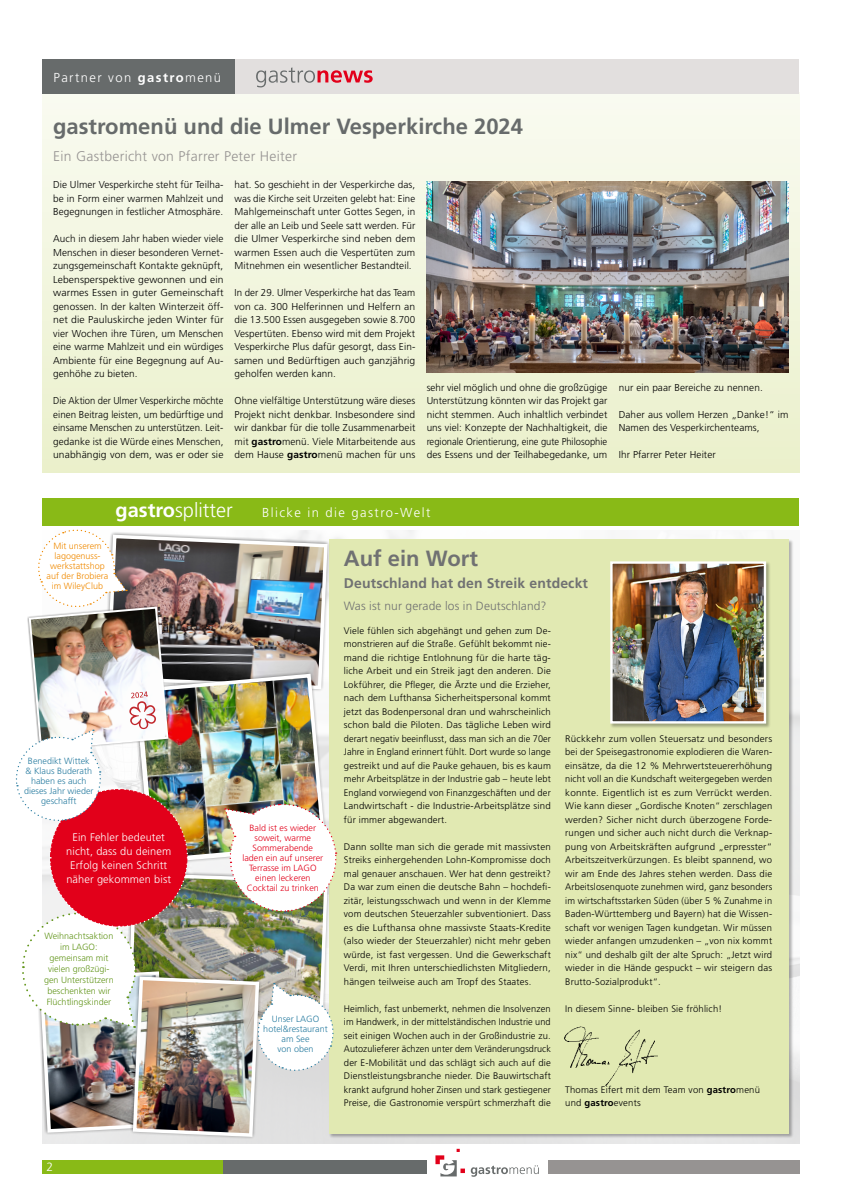
<style>
.page{position:relative;width:842px;height:1191px;background:#fff}
.page>*{position:absolute;margin:0;border:0;box-sizing:border-box;transform-origin:0 0}
.t1{font:700 22px "Frutiger";color:#676b6b}
.t2{font:700 22px "Frutiger";color:#707172}
.t3{font:300 20px "Frutiger";color:#fff}
.t4{font:300 14px "Frutiger";letter-spacing:.02em;color:#969392}
.t5{font:700 14px "Frutiger";letter-spacing:.01em;color:#707172}
.t6{font:300 13px "Frutiger";letter-spacing:.11em;color:#fff}
.t7{font:300 12px "Frutiger";letter-spacing:.01em;color:#707172}
.t8{font:300 12px "Frutiger";color:#fff}
.t9{font:300 11px/14px "Frutiger";letter-spacing:.01em;color:#fff;text-align:center}
.t10{font:300 10px/13.5px "Frutiger";letter-spacing:.01em;color:#000;text-align:justify}
.t11{font:300 10px/13.5px "Frutiger";letter-spacing:.01em;color:#000;text-align:justify;scale:.94 1}
.t12{font:300 9.5px/13.5px "Frutiger";letter-spacing:.02em;color:#000;text-align:justify}
.t13{font:300 9px/10px "Frutiger";color:#e2001a;text-align:center}
.t14{font:300 9px/10px "Frutiger";color:#2a7da1;text-align:center}
.t15{font:300 9px/11px "Frutiger";color:#63961c;text-align:center}
.t16{font:300 9px/10px "Frutiger";color:#f08a00;text-align:center}
.s1{font-weight:700}
</style>
<div class="page">
<div style="left:43px;top:92px;width:756px;height:380px;background:linear-gradient(to bottom,#f9fbf1,#eaefcb)"></div>
<div style="left:223px;top:1160px;width:204px;height:14px;background:#676b6b"></div>
<div style="left:548px;top:1160px;width:252px;height:14px;background:#969392"></div>
<div style="left:43px;top:1160px;width:180px;height:14px;background:#89ba17"></div>
<svg style="left:471px;top:1165px;width:68px;height:11px"></svg>
<svg style="left:435px;top:1148px;width:30px;height:28px"></svg>
<div style="left:329px;top:539px;width:460px;height:594px;background:#e1e9b2"></div>
<div style="left:43px;top:60px;width:756px;height:34px;background:#e2dfde"></div>
<svg style="left:256px;top:67px;width:117px;height:20px"></svg>
<div style="left:43px;top:60px;width:192px;height:34px;background:#676b6b"></div>
<div style="left:43px;top:499px;width:756px;height:27px;background:#89ba17"></div>
<img style="left:427px;top:182px;width:362px;height:190px">
<img style="left:564px;top:1026px;width:94px;height:60px">
<div style="left:610px;top:561px;width:161px;height:167px;background:#000;opacity:.3"></div>
<img style="left:613px;top:564px;width:150px;height:156px">
<div style="left:610px;top:561px;width:156px;height:162px;border:2px solid #fff"></div>
<img style="left:15px;top:525px;width:323px;height:615px">
<h3 class="t6" style="left:53px;top:70px;width:169px">Partner von <span class="s1">gastro</span>menü</h3>
<h1 class="t1" style="left:53px;top:113px;width:471px">gastromenü und die Ulmer Vesperkirche 2024</h1>
<h3 class="t4" style="left:53px;top:148px;width:245px">Ein Gastbericht von Pfarrer Peter Heiter</h3>
<p class="t10" style="left:53px;top:178px;width:172px">Die Ulmer Vesperkirche steht für Teilha&shy;be in Form einer warmen Mahlzeit und Begegnungen in festlicher Atmosphäre.</p>
<p class="t10" style="left:53px;top:232px;width:172px">Auch in diesem Jahr haben wieder viele Menschen in dieser besonderen Vernet&shy;zungsgemeinschaft Kontakte geknüpft, Lebensperspektive gewonnen und ein warmes Essen in guter Gemeinschaft genossen. In der kalten Winterzeit öff&shy;net die Pauluskirche jeden Winter für vier Wochen ihre Türen, um Menschen eine warme Mahlzeit und ein würdiges Ambiente für eine Begegnung auf Au&shy;genhöhe zu bieten.</p>
<p class="t11" style="left:53px;top:394px;width:183px">Die Aktion der Ulmer Vesperkirche möchte einen Beitrag leisten, um bedürftige und einsame Menschen zu unterstützen. Leit&shy;gedanke ist die Würde eines Menschen, unabhängig von dem, was er oder sie</p>
<p class="t10" style="left:235px;top:178px;width:182px">hat. So geschieht in der Vesperkirche das, was die Kirche seit Urzeiten gelebt hat: Eine Mahlgemeinschaft unter Gottes Segen, in der alle an Leib und Seele satt werden. Für die Ulmer Vesperkirche sind neben dem warmen Essen auch die Vespertüten zum Mitnehmen ein wesentlicher Bestandteil.</p>
<p class="t10" style="left:235px;top:286px;width:182px">In der 29. Ulmer Vesperkirche hat das Team von ca. 300 Helferinnen und Helfern an die 13.500 Essen ausgegeben sowie 8.700<br>Vespertüten. Ebenso wird mit dem Projekt Vesperkirche Plus dafür gesorgt, dass Ein&shy;samen und Bedürftigen auch ganzjährig geholfen werden kann.</p>
<p class="t10" style="left:235px;top:394px;width:182px">Ohne vielfältige Unterstützung wäre dieses Projekt nicht denkbar. Insbesondere sind wir dankbar für die tolle Zusammenarbeit mit <span class="s1">gastro</span>menü. Viele Mitarbeitende aus dem Hause <span class="s1">gastro</span>menü machen für uns</p>
<p class="t10" style="left:427px;top:380px;width:182px">sehr viel möglich und ohne die großzügige Unterstützung könnten wir das Projekt gar nicht stemmen. Auch inhaltlich verbindet uns viel: Konzepte der Nachhaltigkeit, die regionale Orientierung, eine gute Philosophie des Essens und der Teilhabegedanke, um</p>
<p class="t10" style="left:619px;top:380px;width:146px">nur ein paar Bereiche zu nennen.</p>
<p class="t10" style="left:619px;top:407px;width:171px">Daher aus vollem Herzen „Danke!“ im<br>Namen des Vesperkirchenteams,</p>
<p class="t10" style="left:619px;top:448px;width:99px">Ihr Pfarrer Peter Heiter</p>
<h2 class="t3" style="left:116px;top:499px;width:119px"><span class="s1">gastro</span>splitter</h2>
<h3 class="t6" style="left:262px;top:505px;width:170px">Blicke in die gastro-Welt</h3>
<h1 class="t2" style="left:344px;top:545px;width:136px">Auf ein Wort</h1>
<h3 class="t5" style="left:344px;top:575px;width:246px">Deutschland hat den Streik entdeckt</h3>
<p class="t7" style="left:344px;top:599px;width:204px">Was ist nur gerade los in Deutschland?</p>
<p class="t12" style="left:344px;top:623px;width:209px">Viele fühlen sich abgehängt und gehen zum De&shy;monstrieren auf die Straße. Gefühlt bekommt nie&shy;mand die richtige Entlohnung für die harte täg&shy;liche Arbeit und ein Streik jagt den anderen. Die Lokführer, die Pfleger, die Ärzte und die Erzieher, nach dem Lufthansa Sicherheitspersonal kommt jetzt das Bodenpersonal dran und wahrscheinlich schon bald die Piloten. Das tägliche Leben wird derart negativ beeinflusst, dass man sich an die 70er Jahre in England erinnert fühlt. Dort wurde so lange gestreikt und auf die Pauke gehauen, bis es kaum mehr Arbeitsplätze in der Industrie gab – heute lebt England vorwiegend von Finanzgeschäften und der Landwirtschaft - die Industrie-Arbeitsplätze sind für immer abgewandert.</p>
<p class="t12" style="left:344px;top:839px;width:208px">Dann sollte man sich die gerade mit massivsten Streiks einhergehenden Lohn-Kompromisse doch mal genauer anschauen. Wer hat denn gestreikt?<br>Da war zum einen die deutsche Bahn – hochdefi&shy;zitär, leistungsschwach und wenn in der Klemme vom deutschen Steuerzahler subventioniert. Dass es die Lufthansa ohne massivste Staats-Kredite (also wieder der Steuerzahler) nicht mehr geben würde, ist fast vergessen. Und die Gewerkschaft Verdi, mit Ihren unterschiedlichsten Mitgliedern, hängen teilweise auch am Tropf des Staates.</p>
<p class="t12" style="left:344px;top:1001px;width:208px">Heimlich, fast unbemerkt, nehmen die Insolvenzen im Handwerk, in der mittelständischen Industrie und seit einigen Wochen auch in der Großindustrie zu.<br>Autozulieferer ächzen unter dem Veränderungsdruck der E-Mobilität und das schlägt sich auch auf die Dienstleistungsbranche nieder. Die Bauwirtschaft krankt aufgrund hoher Zinsen und stark gestiegener Preise, die Gastronomie verspürt schmerzhaft die</p>
<p class="t16" style="left:47px;top:541px;width:63px">Mit unserem lagogenuss&shy;werkstattshop auf der Brobiera im WileyClub</p>
<p class="t12" style="left:565px;top:731px;width:209px">Rückkehr zum vollen Steuersatz und besonders bei der Speisegastronomie explodieren die Waren&shy;einsätze, da die 12 % Mehrwertsteuererhöhung nicht voll an die Kundschaft weitergegeben werden konnte. Eigentlich ist es zum Verrückt werden.<br>Wie kann dieser „Gordische Knoten“ zerschlagen werden? Sicher nicht durch überzogene Forde&shy;rungen und sicher auch nicht durch die Verknap&shy;pung von Arbeitskräften aufgrund „erpresster“ Arbeitszeitverkürzungen. Es bleibt spannend, wo wir am Ende des Jahres stehen werden. Dass die Arbeitslosenquote zunehmen wird, ganz besonders im wirtschaftsstarken Süden (über 5 % Zunahme in Baden-Württemberg und Bayern) hat die Wissen&shy;schaft vor wenigen Tagen kundgetan. Wir müssen wieder anfangen umzudenken – „von nix kommt nix“ und deshalb gilt der alte Spruch: „Jetzt wird wieder in die Hände gespuckt – wir steigern das Brutto-Sozialprodukt“.</p>
<p class="t12" style="left:565px;top:1001px;width:158px">In diesem Sinne- bleiben Sie fröhlich!</p>
<p class="t14" style="left:24px;top:756px;width:71px">Benedikt Wittek &amp; Klaus Buderath haben es auch dieses Jahr wieder geschafft</p>
<p class="t13" style="left:242px;top:823px;width:82px">Bald ist es wieder soweit, warme<br>Sommerabende laden ein auf unserer<br>Terrasse im LAGO einen leckeren<br>Cocktail zu trinken</p>
<p class="t9" style="left:66px;top:830px;width:106px">Ein Fehler bedeutet nicht, dass du deinem<br>Erfolg keinen Schritt näher gekommen bist</p>
<p class="t15" style="left:44px;top:930px;width:71px">Weihnachtsaktion im LAGO: gemeinsam mit vielen großzügi&shy;gen Unterstützern beschenkten wir<br>Flüchtlingskinder</p>
<p class="t14" style="left:263px;top:1013px;width:66px">Unser LAGO hotel&amp;restaurant am See<br>von oben</p>
<p class="t12" style="left:565px;top:1082px;width:196px">Thomas Eifert mit dem Team von <span class="s1">gastro</span>menü und <span class="s1">gastro</span>events</p>
<p class="t8" style="left:46px;top:1160px;width:8px">2</p>
</div>
